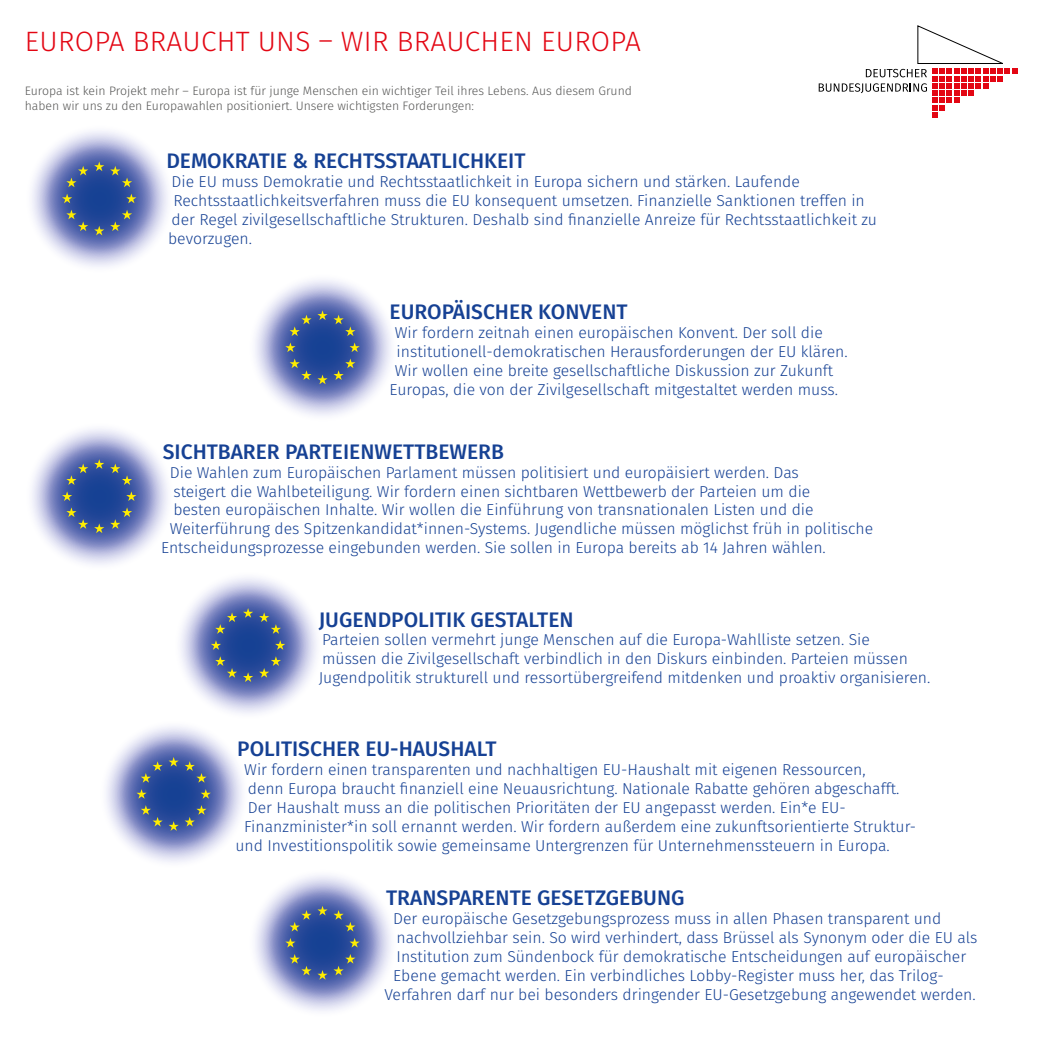
<style>
.page{position:relative;width:1042px;height:1042px;background:#fff}
.page>*{position:absolute;margin:0;border:0;box-sizing:border-box;transform-origin:0 0}
.t1{font:300 28px "Fira Sans";letter-spacing:.01em;color:#e30613}
.t2{font:500 21px "Fira Sans";color:#164194}
.t3{font:300 15.75px/18.9px "Fira Sans";color:#164194}
.t4{font:300 12.25px/14.7px "Fira Sans";color:#575756}
</style>
<div class="page">
<svg style="left:248px;top:868px;width:149px;height:149px"></svg>
<svg style="left:99px;top:719px;width:149px;height:149px"></svg>
<svg style="left:174px;top:570px;width:148px;height:149px"></svg>
<svg style="left:25px;top:422px;width:149px;height:148px"></svg>
<svg style="left:248px;top:273px;width:149px;height:149px"></svg>
<svg style="left:25px;top:124px;width:149px;height:149px"></svg>
<svg style="left:94px;top:161px;width:10px;height:10px"></svg>
<svg style="left:66px;top:166px;width:22px;height:21px"></svg>
<svg style="left:62px;top:194px;width:10px;height:9px"></svg>
<svg style="left:66px;top:210px;width:22px;height:21px"></svg>
<svg style="left:94px;top:226px;width:10px;height:9px"></svg>
<svg style="left:110px;top:210px;width:22px;height:21px"></svg>
<svg style="left:126px;top:194px;width:10px;height:9px"></svg>
<svg style="left:110px;top:166px;width:22px;height:21px"></svg>
<svg style="left:290px;top:315px;width:21px;height:21px"></svg>
<svg style="left:285px;top:342px;width:10px;height:10px"></svg>
<svg style="left:290px;top:358px;width:21px;height:22px"></svg>
<svg style="left:317px;top:358px;width:38px;height:26px"></svg>
<svg style="left:349px;top:342px;width:11px;height:10px"></svg>
<svg style="left:317px;top:310px;width:38px;height:26px"></svg>
<svg style="left:94px;top:459px;width:10px;height:10px"></svg>
<svg style="left:66px;top:463px;width:22px;height:22px"></svg>
<svg style="left:62px;top:491px;width:10px;height:10px"></svg>
<svg style="left:66px;top:507px;width:22px;height:22px"></svg>
<svg style="left:94px;top:523px;width:10px;height:10px"></svg>
<svg style="left:110px;top:507px;width:22px;height:22px"></svg>
<svg style="left:126px;top:491px;width:10px;height:10px"></svg>
<svg style="left:110px;top:463px;width:22px;height:22px"></svg>
<svg style="left:243px;top:608px;width:10px;height:10px"></svg>
<svg style="left:215px;top:612px;width:22px;height:22px"></svg>
<svg style="left:211px;top:640px;width:10px;height:10px"></svg>
<svg style="left:215px;top:656px;width:22px;height:22px"></svg>
<svg style="left:243px;top:672px;width:10px;height:10px"></svg>
<svg style="left:259px;top:656px;width:22px;height:22px"></svg>
<svg style="left:275px;top:640px;width:10px;height:10px"></svg>
<svg style="left:259px;top:612px;width:22px;height:22px"></svg>
<svg style="left:169px;top:757px;width:10px;height:9px"></svg>
<svg style="left:141px;top:761px;width:22px;height:21px"></svg>
<svg style="left:136px;top:789px;width:11px;height:10px"></svg>
<svg style="left:141px;top:805px;width:22px;height:21px"></svg>
<svg style="left:169px;top:821px;width:10px;height:10px"></svg>
<svg style="left:185px;top:805px;width:22px;height:21px"></svg>
<svg style="left:201px;top:789px;width:10px;height:10px"></svg>
<svg style="left:185px;top:761px;width:22px;height:21px"></svg>
<svg style="left:290px;top:910px;width:21px;height:21px"></svg>
<svg style="left:285px;top:938px;width:10px;height:9px"></svg>
<svg style="left:290px;top:954px;width:21px;height:21px"></svg>
<svg style="left:317px;top:954px;width:38px;height:25px"></svg>
<svg style="left:349px;top:938px;width:11px;height:9px"></svg>
<svg style="left:317px;top:906px;width:38px;height:25px"></svg>
<svg style="left:819px;top:25px;width:198px;height:92px"></svg>
<h1 class="t1" style="left:25px;top:21px;width:617px">EUROPA BRAUCHT UNS – WIR BRAUCHEN EUROPA</h1>
<p class="t4" style="left:25px;top:83px;width:609px">Europa ist kein Projekt mehr – Europa ist für junge Menschen ein wichtiger Teil ihres Lebens. Aus diesem Grund haben wir uns zu den Europawahlen positioniert. Unsere wichtigsten Forderungen:</p>
<h2 class="t2" style="left:166px;top:144px;width:361px">DEMOKRATIE &amp; RECHTSSTAATLICHKEIT</h2>
<p class="t3" style="left:172px;top:172px;width:630px">Die EU muss Demokratie und Rechtsstaatlichkeit in Europa sichern und stärken. Laufende</p>
<p class="t3" style="left:173px;top:191px;width:693px">Rechtsstaatlichkeitsverfahren muss die EU konsequent umsetzen. Finanzielle Sanktionen treffen in</p>
<p class="t3" style="left:172px;top:210px;width:707px">der Regel zivilgesellschaftliche Strukturen. Deshalb sind finanzielle Anreize für Rechtsstaatlichkeit zu</p>
<p class="t3" style="left:168px;top:229px;width:85px">bevorzugen.</p>
<h2 class="t2" style="left:390px;top:295px;width:239px">EUROPÄISCHER KONVENT</h2>
<p class="t3" style="left:395px;top:323px;width:429px">Wir fordern zeitnah einen europäischen Konvent. Der soll die</p>
<p class="t3" style="left:397px;top:342px;width:452px">institutionell-demokratischen Herausforderungen der EU klären.</p>
<p class="t3" style="left:395px;top:361px;width:440px">Wir wollen eine breite gesellschaftliche Diskussion zur Zukunft</p>
<p class="t3" style="left:390px;top:380px;width:450px">Europas, die von der Zivilgesellschaft mitgestaltet werden muss.</p>
<h2 class="t2" style="left:163px;top:434px;width:343px">SICHTBARER PARTEIENWETTBEWERB</h2>
<p class="t3" style="left:170px;top:463px;width:630px">Die Wahlen zum Europäischen Parlament müssen politisiert und europäisiert werden. Das</p>
<p class="t3" style="left:173px;top:481px;width:638px">steigert die Wahlbeteiligung. Wir fordern einen sichtbaren Wettbewerb der Parteien um die</p>
<p class="t3" style="left:173px;top:500px;width:642px">besten europäischen Inhalte. Wir wollen die Einführung von transnationalen Listen und die</p>
<p class="t3" style="left:170px;top:519px;width:705px">Weiterführung des Spitzenkandidat*innen-Systems. Jugendliche müssen möglichst früh in politische</p>
<p class="t3" style="left:161px;top:538px;width:666px">Entscheidungsprozesse eingebunden werden. Sie sollen in Europa bereits ab 14 Jahren wählen.</p>
<h2 class="t2" style="left:319px;top:602px;width:256px">JUGENDPOLITIK GESTALTEN</h2>
<p class="t3" style="left:319px;top:630px;width:613px">Parteien sollen vermehrt junge Menschen auf die Europa-Wahlliste setzen. Sie<br>müssen die Zivilgesellschaft verbindlich in den Diskurs einbinden. Parteien müssen<br>Jugendpolitik strukturell und ressortübergreifend mitdenken und proaktiv organisieren.</p>
<h2 class="t2" style="left:237px;top:732px;width:261px">POLITISCHER EU-HAUSHALT</h2>
<p class="t3" style="left:244px;top:760px;width:623px">Wir fordern einen transparenten und nachhaltigen EU-Haushalt mit eigenen Ressourcen,</p>
<p class="t3" style="left:248px;top:779px;width:653px">denn Europa braucht finanziell eine Neuausrichtung. Nationale Rabatte gehören abgeschafft.</p>
<p class="t3" style="left:248px;top:798px;width:599px">Der Haushalt muss an die politischen Prioritäten der EU angepasst werden. Ein*e EU-</p>
<p class="t3" style="left:244px;top:817px;width:673px">Finanzminister*in soll ernannt werden. Wir fordern außerdem eine zukunftsorientierte Struktur-</p>
<p class="t3" style="left:235px;top:836px;width:656px">und Investitionspolitik sowie gemeinsame Untergrenzen für Unternehmenssteuern in Europa.</p>
<h2 class="t2" style="left:386px;top:881px;width:300px">TRANSPARENTE GESETZGEBUNG</h2>
<p class="t3" style="left:393px;top:909px;width:550px">Der europäische Gesetzgebungsprozess muss in allen Phasen transparent und</p>
<p class="t3" style="left:397px;top:928px;width:582px">nachvollziehbar sein. So wird verhindert, dass Brüssel als Synonym oder die EU als</p>
<p class="t3" style="left:397px;top:947px;width:571px">Institution zum Sündenbock für demokratische Entscheidungen auf europäischer</p>
<p class="t3" style="left:393px;top:966px;width:552px">Ebene gemacht werden. Ein verbindliches Lobby-Register muss her, das Trilog-</p>
<p class="t3" style="left:384px;top:985px;width:593px">Verfahren darf nur bei besonders dringender EU-Gesetzgebung angewendet werden.</p>
</div>
